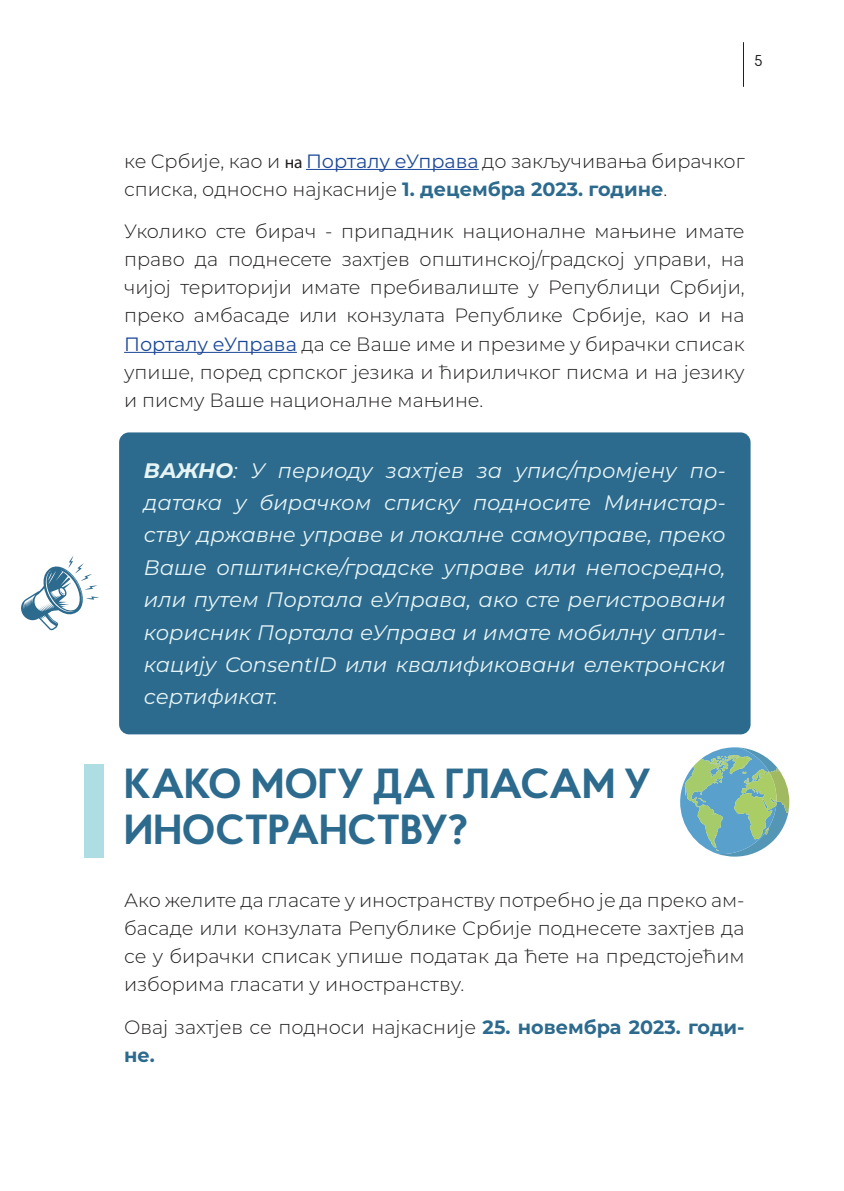
<style>
.page{position:relative;width:844px;height:1191px;background:#fff}
.page>*{position:absolute;margin:0;border:0;box-sizing:border-box;transform-origin:0 0}
.t1{font:700 42px/45.5px "Proba Pro";letter-spacing:-.005em;color:#2c6a8e}
.t2{font:italic 21px/32.4px "Montserrat";color:#e6f4f4;text-align:justify}
.t3{font:300 19.25px/28px "Montserrat";color:#231f20}
.t4{font:15.75px "Proba Pro";color:#231f20}
.s1{font-family:"Myriad Pro";font-weight:400;font-size:17.5px;color:#211d1e}
.s2{font-weight:400;color:#1c4898}
.s3{font-weight:700;color:#2c6a8e}
.s4{font-weight:700}
</style>
<div class="page">
<hr style="left:743px;top:42px;width:1px;height:45px;background:#231f20">
<hr style="left:306px;top:169px;width:172px;height:1px;background:#1c4898">
<hr style="left:124px;top:352px;width:173px;height:1px;background:#1c4898">
<div style="left:84px;top:764px;width:20px;height:93px;background:#aedee4"></div>
<div style="left:119px;top:432px;width:631px;height:302px;background:#2c6a8e;border-radius:10px"></div>
<svg style="left:21px;top:556px;width:78px;height:74px"></svg>
<svg style="left:680px;top:747px;width:109px;height:109px"></svg>
<p class="t4" style="left:754px;top:51px;width:10px">5</p>
<p class="t3" style="left:124px;top:146px;width:622px">ке Србије, као и <span class="s1">на</span> <span class="s2">Порталу еУправа</span> до закључивања бирачког списка, односно најкасније <span class="s3">1. децембра 2023. године</span>.</p>
<p class="t3" style="left:124px;top:217px;width:622px;text-align:justify">Уколико сте бирач - припадник националне мањине имате право да поднесете захтјев општинској/градској управи, на чијој територији имате пребивалиште у Републици Србији, преко амбасаде или конзулата Републике Србије, као и на <span class="s2">Порталу еУправа</span> да се Ваше име и презиме у бирачки списак упише, поред српског језика и ћириличког писма и на језику и писму Ваше националне мањине.</p>
<p class="t2" style="left:144px;top:453px;width:583px"><span class="s4">ВАЖНО</span>: У периоду захтјев за упис/промјену по&shy;датака у бирачком списку подносите Министар&shy;ству државне управе и локалне самоуправе, преко Ваше општинске/градске управе или непосредно, или путем Портала еУправа, ако сте регистровани корисник Портала еУправа и имате мобилну апли&shy;кацију ConsentID или квалификовани електронски сертификат.</p>
<h1 class="t1" style="left:124px;top:759px;width:527px">КАКО МОГУ ДА ГЛАСАМ У<br>ИНОСТРАНСТВУ?</h1>
<p class="t3" style="left:124px;top:885px;width:622px;text-align:justify">Ако желите да гласате у иностранству потребно је да преко ам&shy;басаде или конзулата Републике Србије поднесете захтјев да се у бирачки списак упише податак да ћете на предстојећим изборима гласати у иностранству.</p>
<p class="t3" style="left:124px;top:1012px;width:622px">Овај захтјев се подноси најкасније <span class="s3">25. новембра 2023. годи&shy;не.</span></p>
</div>
